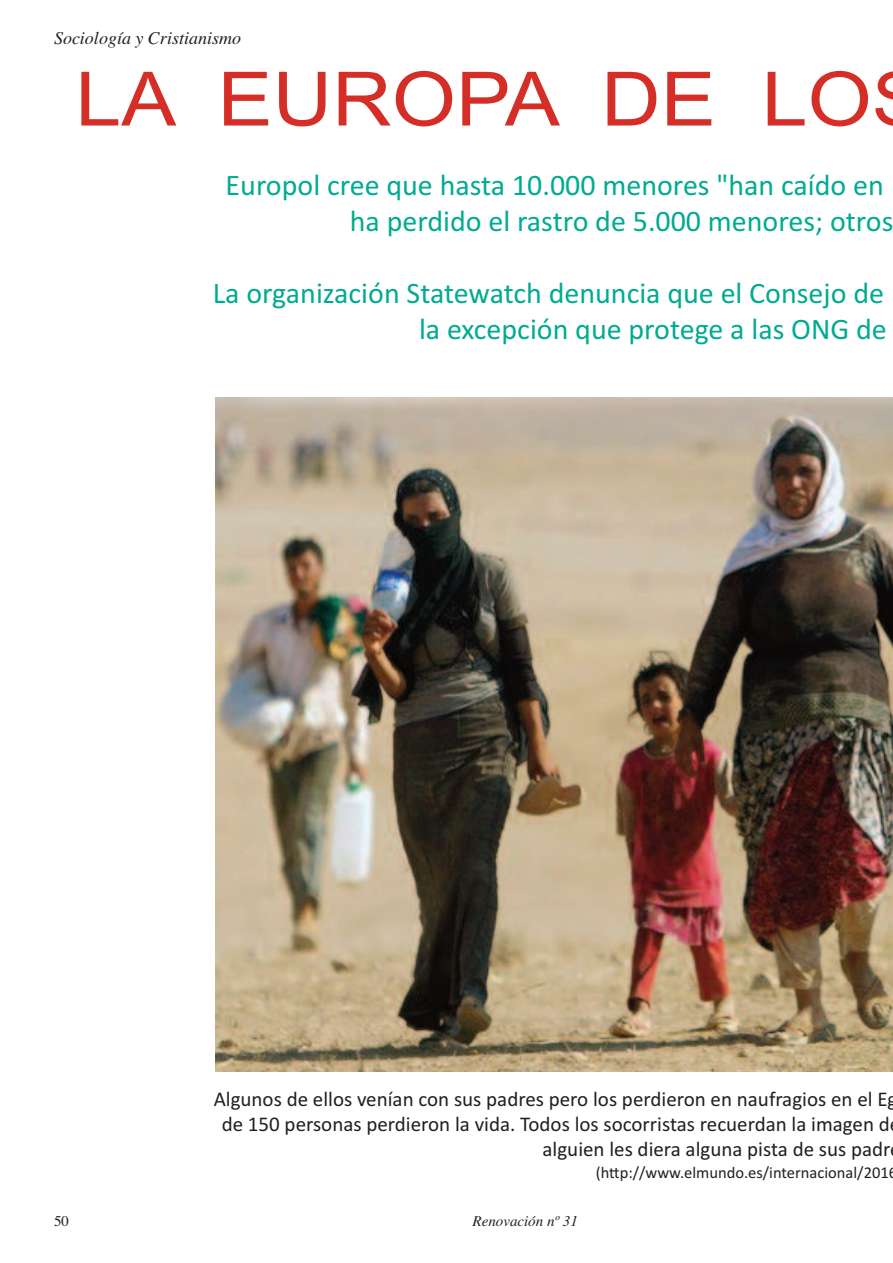
<style>
.page{position:relative;width:893px;height:1263px;background:#fff}
.page>*{position:absolute;margin:0;border:0;box-sizing:border-box;transform-origin:0 0}
.t1{font:75px "Arial";color:#d52e26;scale:1.1 1}
.t2{font:30px/36px "Calibri";color:#00ab91}
.t3{font:21px "Calibri";color:#231f20}
.t4{font:italic 18px "Times";color:#231f20}
.t5{font:16.5px "Calibri";color:#231f20}
.t6{font:italic 15px "Times";color:#231f20}
.t7{font:15px "Times";color:#231f20}
</style>
<div class="page">
<img style="left:216px;top:398px;width:677px;height:673px">
<p class="t4" style="left:54px;top:28px;width:189px">Sociología y Cristianismo</p>
<h1 class="t1" style="left:75px;top:56px;width:725px">LA EUROPA DE LO</h1>
<h2 class="t2" style="left:350px;top:167px;width:545px;text-indent:-124px">Europol cree que hasta 10.000 menores "han caído en ha perdido el rastro de 5.000 menores; otros</h2>
<h2 class="t2" style="left:213px;top:275px;width:676px;text-align:right">La organización Statewatch denuncia que el Consejo de la excepción que protege a las ONG de</h2>
<p class="t3" style="left:214px;top:1086px;width:685px">Algunos de ellos venían con sus padres pero los perdieron en naufragios en el Eg</p>
<p class="t3" style="left:222px;top:1111px;width:670px">de 150 personas perdieron la vida. Todos los socorristas recuerdan la imagen d</p>
<p class="t3" style="left:543px;top:1137px;width:350px">alguien les diera alguna pista de sus padr</p>
<p class="t5" style="left:596px;top:1163px;width:294px">(http://www.elmundo.es/internacional/201</p>
<p class="t7" style="left:54px;top:1212px;width:16px">50</p>
<p class="t6" style="left:472px;top:1212px;width:107px">Renovación nº 31</p>
</div>
